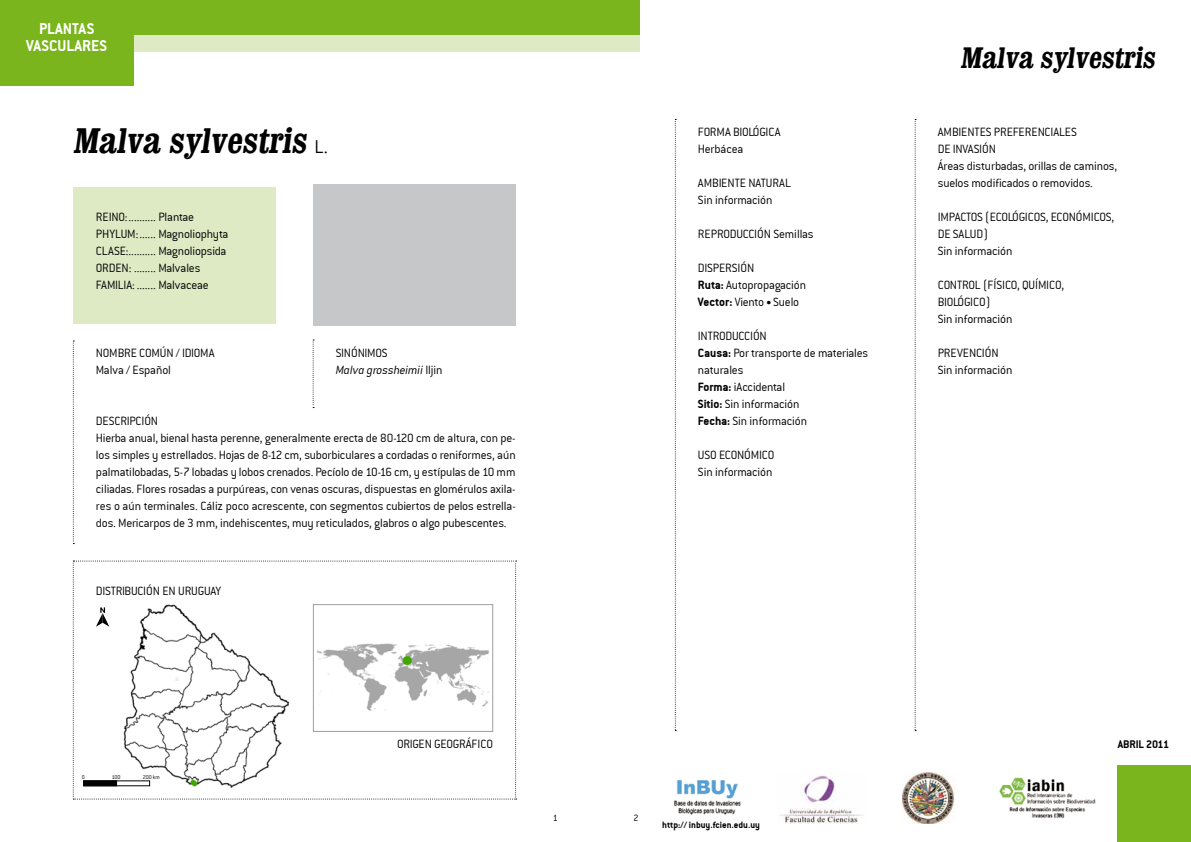
<style>
.page{position:relative;width:1191px;height:842px;background:#fff}
.page>*{position:absolute;margin:0;border:0;box-sizing:border-box;transform-origin:0 0}
.t1{font:700 condensed 36px "Clarendon";color:#000}
.t2{font:700 condensed 30px "Clarendon";color:#000}
.t3{font:17px/17px "Conduit ITCTT Bold";color:#fff;text-align:center}
.t4{font:13px/17px "Conduit ITCTT Light";letter-spacing:-.015em;color:#000}
.t5{font:italic 13px/17px "Conduit ITCTT Light";color:#000}
.t6{font:12px "Conduit ITCTT Bold";letter-spacing:-.01em;color:#000}
.t7{font:10px "Conduit ITCTT Bold";color:#000}
.t8{font:10px "Conduit ITCTT Light";color:#000}
.t9{font:6px "Conduit ITCTT Light";color:#000}
.s1{font-family:"Conduit ITCTT Light";font-weight:400;font-stretch:normal;font-size:20px}
.s2{font-style:normal}
.s3{font-family:"Conduit ITCTT Bold"}
.s4{font-family:"Conduit ITCTT Bold";font-size:11px}
</style>
<div class="page">
<div style="left:73px;top:187px;width:203px;height:136px;background:#ddeac4"></div>
<div style="left:0;top:34px;width:639px;height:17px;background:#ddeac4"></div>
<div style="left:0;top:0;width:639px;height:34px;background:#7ab51d"></div>
<div style="left:0;top:0;width:133px;height:85px;background:#7ab51d"></div>
<div style="left:1117px;top:765px;width:74px;height:77px;background:#7ab51d"></div>
<svg style="left:73px;top:340px;width:1px;height:204px"></svg>
<svg style="left:313px;top:340px;width:1px;height:68px"></svg>
<img style="left:674px;top:780px;width:67px;height:35px">
<img style="left:902px;top:773px;width:53px;height:51px">
<img style="left:780px;top:775px;width:83px;height:48px">
<img style="left:999px;top:778px;width:96px;height:41px">
<svg style="left:675px;top:119px;width:1px;height:612px"></svg>
<svg style="left:914px;top:119px;width:2px;height:612px"></svg>
<div style="left:314px;top:184px;width:201px;height:142px;background:#c6c7c8"></div>
<svg style="left:73px;top:561px;width:443px;height:238px"></svg>
<h3 class="t3" style="left:26px;top:20px;width:82px">PLANTAS<br>VASCULARES</h3>
<h1 class="t1" style="left:73px;top:118px;width:256px">Malva sylvestris <span class="s1">L .</span></h1>
<p class="t4" style="left:96px;top:208px;width:134px">REINO:.......... Plantae<br>PHYLUM:...... Magnoliophyta<br>CLASE:.......... Magnoliopsida<br>ORDEN: ........ Malvales<br>FAMILIA: ....... Malvaceae</p>
<p class="t4" style="left:96px;top:344px;width:120px">NOMBRE COMÚN / IDIOMA<br>Malva / Español</p>
<p class="t5" style="left:336px;top:345px;width:108px"><span class="s2">SINÓNIMOS<br></span>Malva grossheimii <span class="s2">Iljin</span></p>
<p class="t4" style="left:96px;top:412px;width:421px">DESCRIPCIÓN<br>Hierba anual, bienal hasta perenne, generalmente erecta de 80-120 cm de altura, con pe&shy;los simples y estrellados. Hojas de 8-12 cm, suborbiculares a cordadas o reniformes, aún palmatilobadas, 5-7 lobadas y lobos crenados. Pecíolo de 10-16 cm, y estípulas de 10 mm ciliadas. Flores rosadas a purpúreas, con venas oscuras, dispuestas en glomérulos axila&shy;res o aún terminales. Cáliz poco acrescente, con segmentos cubiertos de pelos estrella&shy;dos. Mericarpos de 3 mm, indehiscentes, muy reticulados, glabros o algo pubescentes.</p>
<p class="t4" style="left:96px;top:582px;width:127px">DISTRIBUCIÓN EN URUGUAY</p>
<p class="t4" style="left:698px;top:123px;width:84px">FORMA BIOlÓGICA<br>Herbácea</p>
<p class="t4" style="left:698px;top:174px;width:13px">Ambiente</p>
<p class="t4" style="left:698px;top:174px;width:76px;text-indent:50px">natural<br>Sin información</p>
<p class="t4" style="left:698px;top:225px;width:14px">Reproducción</p>
<p class="t4" style="left:773px;top:225px;width:42px">Semillas</p>
<p class="t4" style="left:698px;top:259px;width:110px">Dispersión<br><span class="s3">Ruta:</span> Autopropagación<br><span class="s3">Vector:</span> Viento <span class="s4">•</span> Suelo</p>
<p class="t4" style="left:698px;top:327px;width:172px">Introducción<br><span class="s3">Causa:</span> Por transporte de materiales naturales<br><span class="s3">Forma:</span> iAccidental<br><span class="s3">Sitio:</span> Sin información<br><span class="s3">Fecha:</span> Sin información</p>
<p class="t4" style="left:698px;top:446px;width:78px">USO ECONÓMICO<br>Sin información</p>
<p class="t9" style="left:82px;top:773px;width:5px">0</p>
<p class="t9" style="left:112px;top:773px;width:10px">100</p>
<p class="t9" style="left:143px;top:773px;width:19px">200 km</p>
<p class="t4" style="left:397px;top:735px;width:97px">ORIGEN GEOGRÁFICO</p>
<p class="t8" style="left:553px;top:812px;width:7px">1</p>
<p class="t8" style="left:633px;top:812px;width:7px">2</p>
<p class="t7" style="left:662px;top:819px;width:99px">http:// inbuy.fcien.edu.uy</p>
<h2 class="t2" style="left:960px;top:39px;width:201px">Malva sylvestris</h2>
<p class="t4" style="left:937px;top:124px;width:13px">Ambientes</p>
<p class="t4" style="left:994px;top:124px;width:7px">preferenciales</p>
<p class="t4" style="left:937px;top:141px;width:181px">de invasión<br>Áreas disturbadas, orillas de caminos, suelos modificados o removidos.</p>
<p class="t4" style="left:937px;top:209px;width:10px">Impactos</p>
<p class="t4" style="left:985px;top:209px;width:12px">(ecológicos</p>
<p class="t4" style="left:1045px;top:209px;width:70px">, ECONÓMICOS,</p>
<p class="t4" style="left:937px;top:226px;width:76px">DE SALUD)<br>Sin información</p>
<p class="t4" style="left:937px;top:277px;width:13px">Control</p>
<p class="t4" style="left:983px;top:277px;width:62px">(físico, químico</p>
<p class="t4" style="left:1061px;top:277px;width:4px">,</p>
<p class="t4" style="left:937px;top:294px;width:7px">biológico</p>
<p class="t4" style="left:937px;top:294px;width:76px;text-indent:48px">)<br>Sin información</p>
<p class="t4" style="left:937px;top:345px;width:76px">Prevención<br>Sin información</p>
<p class="t6" style="left:1117px;top:737px;width:53px">ABRIL 2011</p>
</div>
